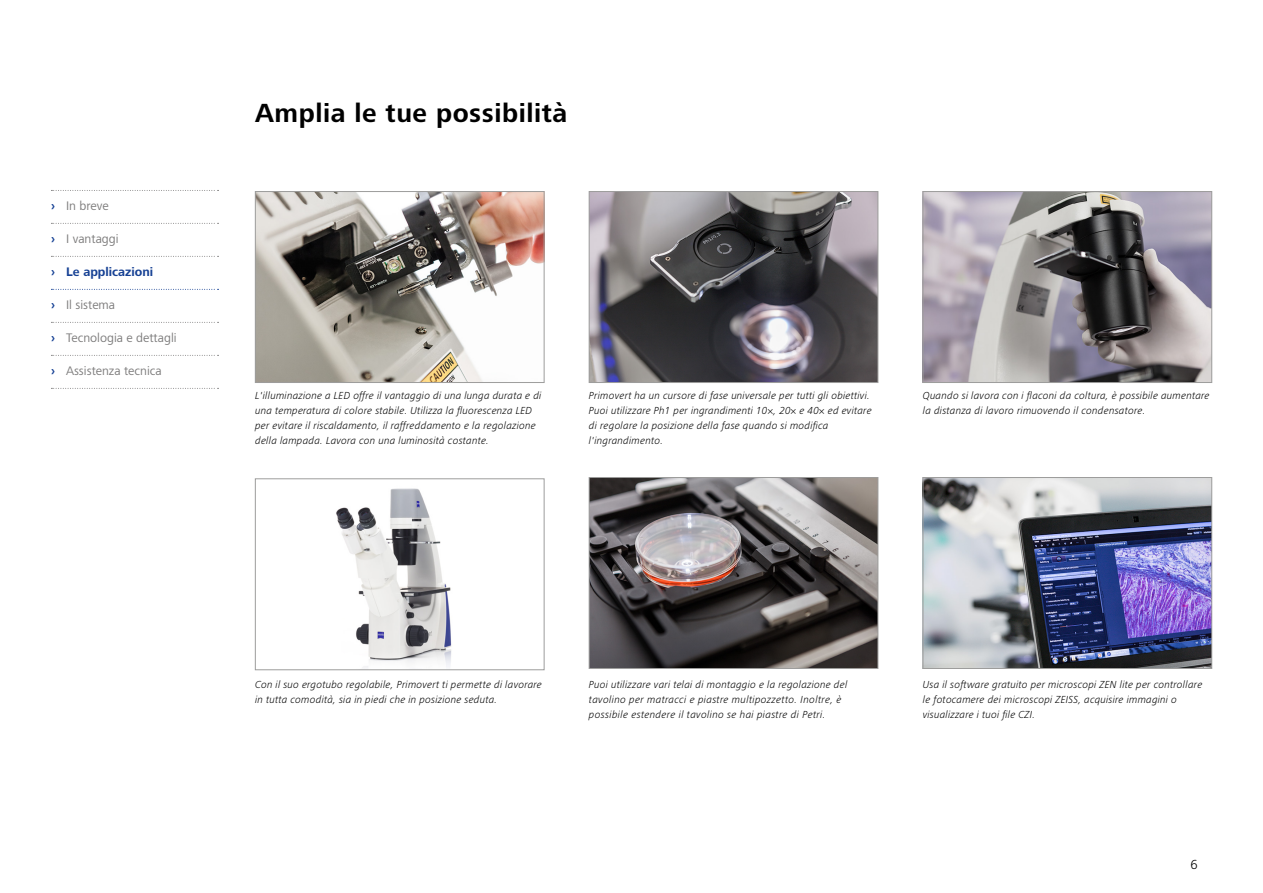
<style>
.page{position:relative;width:1263px;height:893px;background:#fff}
.page>*{position:absolute;margin:0;border:0;box-sizing:border-box;transform-origin:0 0}
.head_18_bd{font:700 27px "ZEISS Frutiger Next W1 G";letter-spacing:.02em;color:#000}
.t1{font:300 13.5px "ZEISS Frutiger Next W1 G";color:#000}
.t2{font:12.75px "ZEISS Frutiger Next W1 G";color:#7c7b7b}
.t3{font:700 12.75px "ZEISS Frutiger Next W1 G";color:#164194}
.caption_7_lt_it{font:italic 300 10.5px/15px "ZEISS Frutiger Next W1 G";letter-spacing:.02em;color:#000}
.s1{font-weight:700;color:#164194}
</style>
<div class="page">
<img style="left:257px;top:193px;width:285px;height:188px">
<div style="left:255px;top:191px;width:289px;height:192px;border:1px solid #9d9d9c"></div>
<img style="left:591px;top:193px;width:285px;height:188px">
<div style="left:589px;top:191px;width:289px;height:192px;border:1px solid #9d9d9c"></div>
<img style="left:925px;top:193px;width:285px;height:188px">
<div style="left:923px;top:191px;width:289px;height:192px;border:1px solid #9d9d9c"></div>
<img style="left:336px;top:488px;width:116px;height:179px">
<div style="left:255px;top:479px;width:289px;height:191px;border:1px solid #9d9d9c"></div>
<img style="left:591px;top:479px;width:285px;height:188px">
<div style="left:589px;top:477px;width:289px;height:192px;border:1px solid #9d9d9c"></div>
<img style="left:925px;top:479px;width:285px;height:188px">
<div style="left:923px;top:477px;width:289px;height:192px;border:1px solid #9d9d9c"></div>
<svg style="left:51px;top:190px;width:168px;height:1px"></svg>
<svg style="left:51px;top:223px;width:168px;height:1px"></svg>
<svg style="left:51px;top:256px;width:168px;height:1px"></svg>
<svg style="left:51px;top:289px;width:168px;height:1px"></svg>
<svg style="left:51px;top:322px;width:168px;height:1px"></svg>
<svg style="left:51px;top:355px;width:168px;height:1px"></svg>
<svg style="left:51px;top:388px;width:168px;height:1px"></svg>
<p class="t2" style="left:51px;top:197px;width:59px"><span class="s1">›</span> In breve</p>
<p class="t2" style="left:51px;top:230px;width:69px"><span class="s1">›</span> I vantaggi</p>
<p class="t3" style="left:51px;top:263px;width:104px">› Le applicazioni</p>
<p class="t2" style="left:51px;top:296px;width:66px"><span class="s1">›</span> Il sistema</p>
<p class="t2" style="left:51px;top:329px;width:127px"><span class="s1">›</span> Tecnologia e dettagli</p>
<p class="t2" style="left:51px;top:362px;width:112px"><span class="s1">›</span> Assistenza tecnica</p>
<p class="head_18_bd" style="left:255px;top:93px;width:314px">Amplia le tue possibilità</p>
<p class="caption_7_lt_it" style="left:255px;top:387px;width:288px">L'illuminazione a LED offre il vantaggio di una lunga durata e di una temperatura di colore stabile. Utilizza la fluorescenza LED per evitare il riscaldamento, il raffreddamento e la regolazione della lampada. Lavora con una luminosità costante.</p>
<p class="caption_7_lt_it" style="left:589px;top:387px;width:284px">Primovert ha un cursore di fase universale per tutti gli obiettivi.<br>Puoi utilizzare Ph1 per ingrandimenti 10×, 20× e 40× ed evitare di regolare la posizione della fase quando si modifica l'ingrandimento.</p>
<p class="caption_7_lt_it" style="left:923px;top:387px;width:288px">Quando si lavora con i flaconi da coltura, è possibile aumentare la distanza di lavoro rimuovendo il condensatore.</p>
<p class="caption_7_lt_it" style="left:255px;top:677px;width:288px">Con il suo ergotubo regolabile, Primovert ti permette di lavorare in tutta comodità, sia in piedi che in posizione seduta.</p>
<p class="caption_7_lt_it" style="left:589px;top:677px;width:260px">Puoi utilizzare vari telai di montaggio e la regolazione del tavolino per matracci e piastre multipozzetto. Inoltre, è possibile estendere il tavolino se hai piastre di Petri.</p>
<p class="caption_7_lt_it" style="left:923px;top:677px;width:281px">Usa il software gratuito per microscopi ZEN lite per controllare le fotocamere dei microscopi ZEISS, acquisire immagini o visualizzare i tuoi file CZI.</p>
<p class="t1" style="left:1190px;top:855px;width:9px">6</p>
</div>
